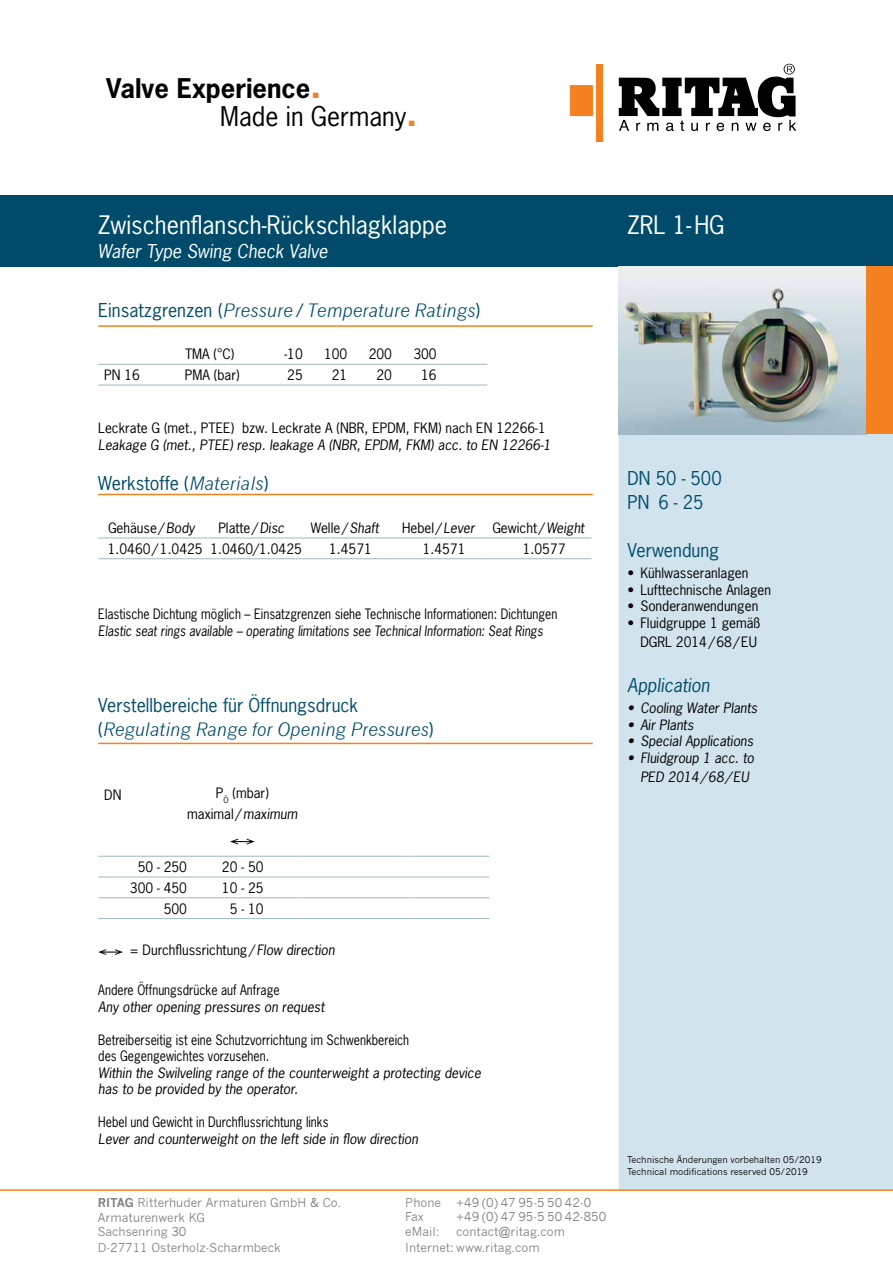
<style>
.page{position:relative;width:893px;height:1263px;background:#fff}
.page>*{position:absolute;margin:0;border:0;box-sizing:border-box;transform-origin:0 0}
.t1{font:700 25.5px/28.5px "News Gothic";color:#000}
.t2{font:24px "News Gothic LT";color:#fff}
.t3{font:18px/24px "News Gothic";color:#004b6a}
.t4{font:italic 18px "News Gothic";color:#004b6a}
.t5{font:italic 18px "News Gothic LT";color:#fff}
.t6{font:italic 18px "News Gothic";color:#004b6a}
.t7{font:13.5px/21px "News Gothic";color:#000;text-align:center}
.t8{font:13.5px/16.5px "News Gothic";color:#000;scale:.9 1}
.t9{font:italic 13.5px/16.5px "News Gothic";color:#000}
.t10{font:italic 13.5px/19.5px "News Gothic LT";color:#000;text-align:center}
.t11{font:italic 13.5px "News Gothic";color:#000;scale:.9 1}
.t12{font:13.5px "News Gothic LT";color:#000}
.t13{font:12px/14.2px "News Gothic";color:#808285}
.t14{font:9px/12px "News Gothic";color:#000}
.s1{font-size:36px;color:#f58220}
.s2{font-weight:400}
.s3{font-style:normal}
.s4{font-style:italic}
.s5{font-weight:700}
</style>
<div class="page">
<div style="left:619px;top:434px;width:274px;height:755px;background:#d1e4ee"></div>
<div style="left:596px;top:64px;width:7px;height:78px;background:#f58220"></div>
<div style="left:570px;top:85px;width:23px;height:31px;background:#f58220"></div>
<svg style="left:619px;top:64px;width:177px;height:67px"></svg>
<hr style="left:0;top:1189px;width:893px;height:2px;background:#f58220">
<div style="left:0;top:196px;width:893px;height:71px;background:#004b6a"></div>
<hr style="left:98px;top:364px;width:81px;height:1px;background:#a0b8c2">
<hr style="left:179px;top:364px;width:85px;height:1px;background:#a0b8c2">
<hr style="left:264px;top:364px;width:45px;height:1px;background:#a0b8c2">
<hr style="left:309px;top:364px;width:44px;height:1px;background:#a0b8c2">
<hr style="left:353px;top:364px;width:45px;height:1px;background:#a0b8c2">
<hr style="left:398px;top:364px;width:45px;height:1px;background:#a0b8c2">
<hr style="left:443px;top:364px;width:44px;height:1px;background:#a0b8c2">
<hr style="left:98px;top:385px;width:81px;height:1px;background:#a0b8c2">
<hr style="left:179px;top:385px;width:85px;height:1px;background:#a0b8c2">
<hr style="left:264px;top:385px;width:45px;height:1px;background:#a0b8c2">
<hr style="left:309px;top:385px;width:44px;height:1px;background:#a0b8c2">
<hr style="left:353px;top:385px;width:45px;height:1px;background:#a0b8c2">
<hr style="left:398px;top:385px;width:45px;height:1px;background:#a0b8c2">
<hr style="left:443px;top:385px;width:44px;height:1px;background:#a0b8c2">
<hr style="left:98px;top:538px;width:107px;height:1px;background:#a0b8c2">
<hr style="left:205px;top:538px;width:93px;height:1px;background:#a0b8c2">
<hr style="left:298px;top:538px;width:94px;height:1px;background:#a0b8c2">
<hr style="left:392px;top:538px;width:93px;height:1px;background:#a0b8c2">
<hr style="left:485px;top:538px;width:106px;height:1px;background:#a0b8c2">
<hr style="left:98px;top:558px;width:107px;height:1px;background:#a0b8c2">
<hr style="left:205px;top:558px;width:93px;height:1px;background:#a0b8c2">
<hr style="left:298px;top:558px;width:94px;height:1px;background:#a0b8c2">
<hr style="left:392px;top:558px;width:93px;height:1px;background:#a0b8c2">
<hr style="left:485px;top:558px;width:106px;height:1px;background:#a0b8c2">
<hr style="left:98px;top:856px;width:89px;height:1px;background:#a0b8c2">
<hr style="left:187px;top:856px;width:111px;height:1px;background:#a0b8c2">
<hr style="left:298px;top:856px;width:110px;height:1px;background:#a0b8c2">
<hr style="left:413px;top:856px;width:76px;height:1px;background:#a0b8c2">
<hr style="left:98px;top:877px;width:89px;height:1px;background:#a0b8c2">
<hr style="left:187px;top:877px;width:111px;height:1px;background:#a0b8c2">
<hr style="left:298px;top:877px;width:110px;height:1px;background:#a0b8c2">
<hr style="left:413px;top:877px;width:76px;height:1px;background:#a0b8c2">
<hr style="left:98px;top:897px;width:89px;height:1px;background:#a0b8c2">
<hr style="left:187px;top:897px;width:111px;height:1px;background:#a0b8c2">
<hr style="left:298px;top:897px;width:110px;height:1px;background:#a0b8c2">
<hr style="left:413px;top:897px;width:76px;height:1px;background:#a0b8c2">
<hr style="left:98px;top:918px;width:89px;height:1px;background:#a0b8c2">
<hr style="left:187px;top:918px;width:111px;height:1px;background:#a0b8c2">
<hr style="left:298px;top:918px;width:110px;height:1px;background:#a0b8c2">
<hr style="left:413px;top:918px;width:76px;height:1px;background:#a0b8c2">
<svg style="left:230px;top:839px;width:25px;height:5px"></svg>
<svg style="left:98px;top:949px;width:25px;height:6px"></svg>
<hr style="left:98px;top:325px;width:495px;height:2px;background:#f58220">
<hr style="left:98px;top:743px;width:495px;height:1px;background:#f58220">
<hr style="left:98px;top:494px;width:495px;height:1px;background:#f58220">
<img style="left:619px;top:267px;width:248px;height:167px">
<div style="left:867px;top:267px;width:26px;height:167px;background:#f58220"></div>
<h1 class="t1" style="left:220px;top:73px;width:199px;text-indent:-114px">Valve Experience<span class="s1">.<br></span><span class="s2">Made in Germany</span><span class="s1">.</span></h1>
<h2 class="t2" style="left:98px;top:209px;width:351px">Zwischenflansch-Rückschlagklappe</h2>
<h2 class="t2" style="left:627px;top:209px;width:99px">ZRL 1-HG</h2>
<h3 class="t5" style="left:98px;top:239px;width:232px">Wafer Type Swing Check Valve</h3>
<h3 class="t4" style="left:98px;top:300px;width:384px"><span class="s3">Einsatzgrenzen (</span>Pressure/Temperature Ratings<span class="s3">)</span></h3>
<p class="t7" style="left:185px;top:343px;width:51px">TMA (°C)</p>
<p class="t7" style="left:284px;top:343px;width:20px">-10</p>
<p class="t7" style="left:324px;top:343px;width:25px">100</p>
<p class="t7" style="left:369px;top:343px;width:25px">200</p>
<p class="t7" style="left:413px;top:343px;width:25px">300</p>
<p class="t7" style="left:104px;top:364px;width:37px">PN 16</p>
<p class="t7" style="left:185px;top:364px;width:56px">PMA (bar)</p>
<p class="t7" style="left:287px;top:364px;width:17px">25</p>
<p class="t7" style="left:332px;top:364px;width:17px">21</p>
<p class="t7" style="left:376px;top:364px;width:17px">20</p>
<p class="t7" style="left:421px;top:364px;width:17px">16</p>
<p class="t7" style="left:98px;top:418px;width:449px">Leckrate G (met., PTEE) bzw. Leckrate A (NBR, EPDM, FKM) nach EN 12266-1</p>
<p class="t9" style="left:98px;top:436px;width:454px">Leakage G (met., PTEE) resp. leakage A (NBR, EPDM, FKM) acc. to EN 12266-1</p>
<h3 class="t3" style="left:98px;top:471px;width:172px">Werkstoffe (<span class="s4">Materials</span>)</h3>
<p class="t7" style="left:108px;top:517px;width:88px">Gehäuse / <span class="s4">Body</span></p>
<p class="t7" style="left:218px;top:517px;width:67px">Platte / <span class="s4">Disc</span></p>
<p class="t7" style="left:311px;top:517px;width:70px">Welle / <span class="s4">Shaft</span></p>
<p class="t7" style="left:402px;top:517px;width:74px">Hebel / <span class="s4">Lever</span></p>
<p class="t7" style="left:492px;top:517px;width:94px">Gewicht / <span class="s4">Weight</span></p>
<p class="t7" style="left:108px;top:538px;width:196px">1.0460 / 1.0425 1.0460/1.0425</p>
<p class="t7" style="left:329px;top:538px;width:44px">1.4571</p>
<p class="t7" style="left:423px;top:538px;width:44px">1.4571</p>
<p class="t7" style="left:523px;top:538px;width:44px">1.0577</p>
<p class="t8" style="left:98px;top:606px;width:512px">Elastische Dichtung möglich – Einsatzgrenzen siehe Technische Informationen: Dichtungen</p>
<p class="t11" style="left:98px;top:622px;width:495px">Elastic seat rings available – operating limitations see Technical Information: Seat Rings</p>
<h3 class="t3" style="left:98px;top:693px;width:337px">Verstellbereiche für Öffnungsdruck (<span class="s4">Regulating Range for Opening Pressures</span>)</h3>
<p class="t12" style="left:104px;top:787px;width:19px">DN</p>
<p class="t7" style="left:187px;top:782px;width:112px">P<sub>Ö</sub> (mbar)<br>maximal /<span class="s4">maximum</span></p>
<p class="t12" style="left:138px;top:858px;width:51px">50 - 250</p>
<p class="t12" style="left:222px;top:858px;width:43px">20 - 50</p>
<p class="t12" style="left:130px;top:879px;width:59px">300 - 450</p>
<p class="t12" style="left:222px;top:879px;width:43px">10 - 25</p>
<p class="t12" style="left:164px;top:900px;width:25px">500</p>
<p class="t12" style="left:230px;top:900px;width:35px">5 - 10</p>
<p class="t7" style="left:130px;top:939px;width:206px">= Durchflussrichtung/ <span class="s4">Flow direction</span></p>
<p class="t8" style="left:98px;top:982px;width:203px">Andere Öffnungsdrücke auf Anfrage</p>
<p class="t9" style="left:98px;top:998px;width:228px">Any other opening pressures on request</p>
<p class="t8" style="left:98px;top:1031px;width:347px">Betreiberseitig ist eine Schutzvorrichtung im Schwenkbereich des Gegengewichtes vorzusehen.</p>
<p class="t9" style="left:98px;top:1064px;width:384px">Within the Swilveling range of the counterweight a protecting device has to be provided by the operator.</p>
<p class="t8" style="left:98px;top:1114px;width:257px">Hebel und Gewicht in Durchflussrichtung links</p>
<p class="t9" style="left:98px;top:1130px;width:321px">Lever and counterweight on the left side in flow direction</p>
<p class="t13" style="left:98px;top:1196px;width:245px"><span class="s5">RITAG</span> Ritterhuder Armaturen GmbH &amp; Co.<br>Armaturenwerk KG<br>Sachsenring 30</p>
<p class="t13" style="left:98px;top:1241px;width:184px">D-27711 Osterholz-Scharmbeck</p>
<p class="t13" style="left:405px;top:1196px;width:37px">Phone</p>
<p class="t13" style="left:456px;top:1196px;width:136px">+49 (0) 47 95-5 50 42-0</p>
<p class="t13" style="left:405px;top:1210px;width:20px">Fax</p>
<p class="t13" style="left:456px;top:1210px;width:151px">+49 (0) 47 95-5 50 42-850</p>
<p class="t13" style="left:405px;top:1224px;width:36px">eMail:</p>
<p class="t13" style="left:405px;top:1223px;width:161px;line-height:16.5px;text-indent:51px">contact@ritag.com<br>Internet: www.ritag.com</p>
<h3 class="t3" style="left:628px;top:466px;width:96px">DN 50 - 500<br>PN 6 - 25</h3>
<h3 class="t3" style="left:628px;top:538px;width:93px">Verwendung</h3>
<p class="t7" style="left:628px;top:563px;width:122px">• Kühlwasseranlagen</p>
<p class="t7" style="left:628px;top:579px;width:145px">• Lufttechnische Anlagen</p>
<p class="t7" style="left:628px;top:596px;width:132px">• Sonderanwendungen</p>
<p class="t7" style="left:628px;top:613px;width:134px;line-height:19.5px;text-align:right">• Fluidgruppe 1 gemäß<br>DGRL 2014/68/EU</p>
<h3 class="t6" style="left:628px;top:674px;width:84px">Application</h3>
<p class="t10" style="left:628px;top:698px;width:131px">• Cooling Water Plants</p>
<p class="t10" style="left:628px;top:715px;width:67px">• Air Plants</p>
<p class="t10" style="left:628px;top:731px;width:127px">• Special Applications</p>
<p class="t10" style="left:628px;top:748px;width:128px">• Fluidgroup 1 acc. to<br>PED 2014/68/EU</p>
<p class="t14" style="left:627px;top:1154px;width:196px">Technische Änderungen vorbehalten 05/2019<br>Technical modifications reserved 05/2019</p>
</div>
